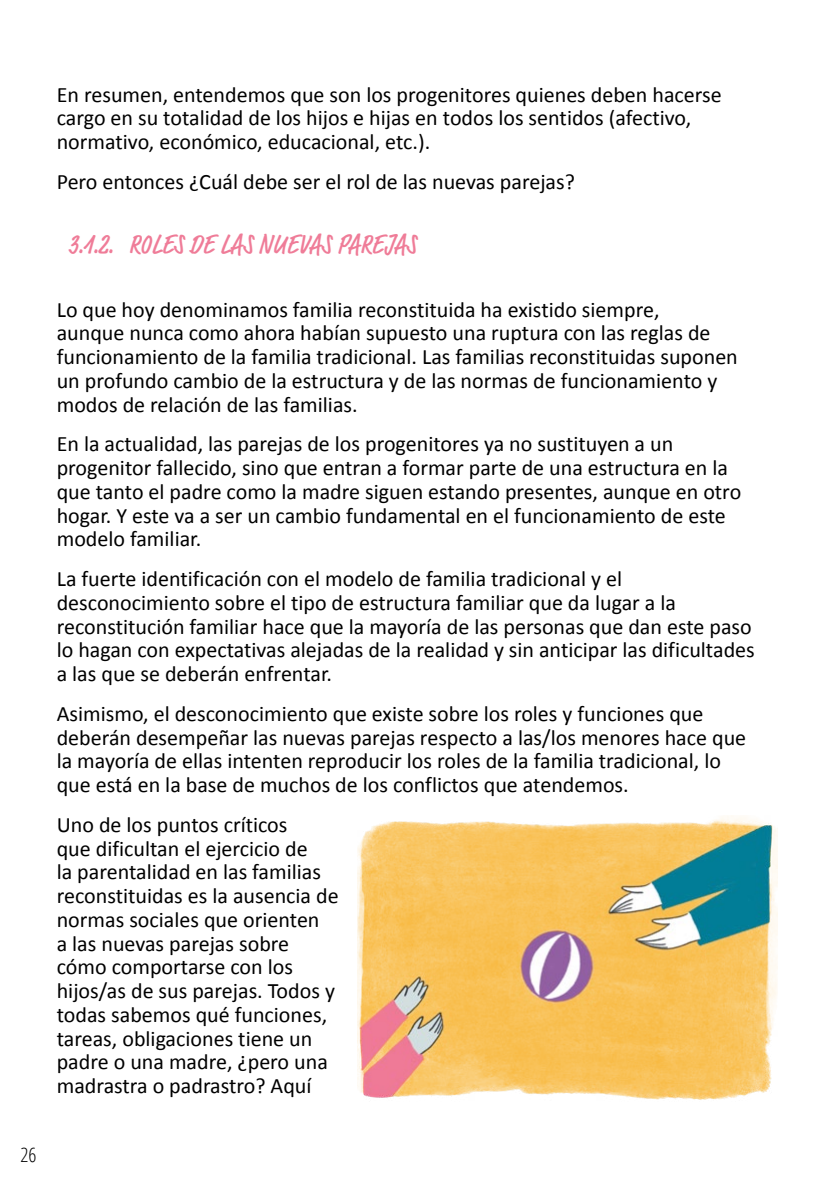
<style>
.page{position:relative;width:840px;height:1191px;background:#fff}
.page>*{position:absolute;margin:0;border:0;box-sizing:border-box;transform-origin:0 0}
.t1{font:500 condensed 28px "Market Pro";letter-spacing:.01em;color:#ef7c98}
.t2{font:22px/23.8px "Calibri";color:#000}
.t3{font:300 condensed 20px "Open Sans";color:#000}
</style>
<div class="page">
<img style="left:357px;top:815px;width:420px;height:285px">
<p class="t3" style="left:20px;top:1141px;width:17px">26</p>
<p class="t2" style="left:57px;top:82px;width:666px">En resumen, entendemos que son los progenitores quienes deben hacerse cargo en su totalidad de los hijos e hijas en todos los sentidos (afectivo, normativo, económico, educacional, etc.).</p>
<p class="t2" style="left:57px;top:169px;width:519px">Pero entonces ¿Cuál debe ser el rol de las nuevas parejas?</p>
<p class="t1" style="left:68px;top:225px;width:349px">3.1.2. ROLES DE LAS NUEVAS PAREJAS</p>
<p class="t2" style="left:57px;top:297px;width:682px">Lo que hoy denominamos familia reconstituida ha existido siempre,<br>aunque nunca como ahora habían supuesto una ruptura con las reglas de funcionamiento de la familia tradicional. Las familias reconstituidas suponen un profundo cambio de la estructura y de las normas de funcionamiento y modos de relación de las familias.</p>
<p class="t2" style="left:57px;top:431px;width:685px">En la actualidad, las parejas de los progenitores ya no sustituyen a un progenitor fallecido, sino que entran a formar parte de una estructura en la que tanto el padre como la madre siguen estando presentes, aunque en otro hogar. Y este va a ser un cambio fundamental en el funcionamiento de este modelo familiar.</p>
<p class="t2" style="left:57px;top:566px;width:699px">La fuerte identificación con el modelo de familia tradicional y el desconocimiento sobre el tipo de estructura familiar que da lugar a la reconstitución familiar hace que la mayoría de las personas que dan este paso lo hagan con expectativas alejadas de la realidad y sin anticipar las dificultades a las que se deberán enfrentar.</p>
<p class="t2" style="left:57px;top:701px;width:690px">Asimismo, el desconocimiento que existe sobre los roles y funciones que deberán desempeñar las nuevas parejas respecto a las/los menores hace que la mayoría de ellas intenten reproducir los roles de la familia tradicional, lo que está en la base de muchos de los conflictos que atendemos.</p>
<p class="t2" style="left:57px;top:812px;width:283px">Uno de los puntos críticos<br>que dificultan el ejercicio de<br>la parentalidad en las familias reconstituidas es la ausencia de normas sociales que orienten<br>a las nuevas parejas sobre cómo comportarse con los hijos/as de sus parejas. Todos y todas sabemos qué funciones, tareas, obligaciones tiene un padre o una madre, ¿pero una madrastra o padrastro? Aquí</p>
</div>
